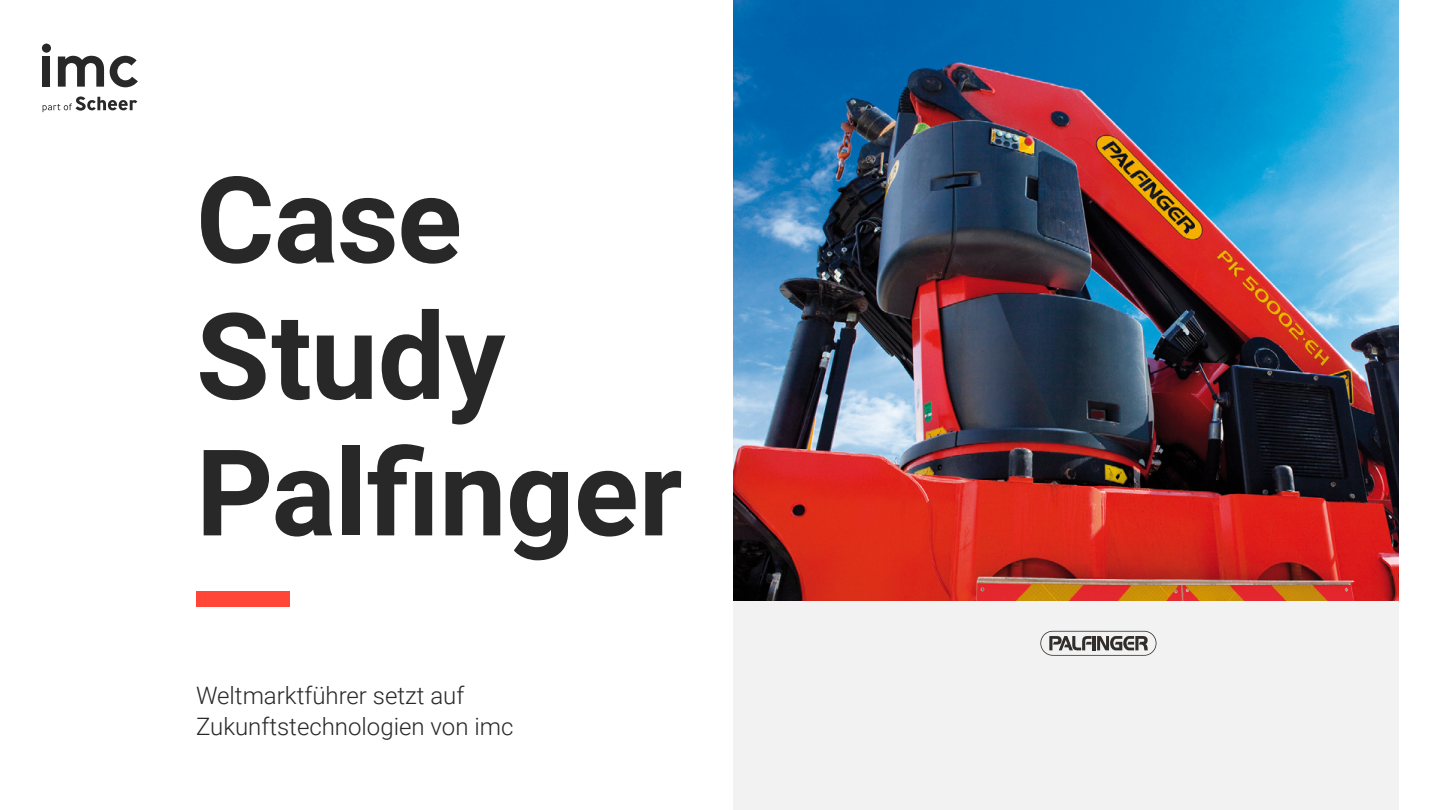
<style>
.page{position:relative;width:1441px;height:810px;background:#fff}
.page>*{position:absolute;margin:0;border:0;box-sizing:border-box;transform-origin:0 0}
.t1{font:210px "Roboto";color:#ff4637}
.t2{font:700 120px/136.5px "Roboto";letter-spacing:-.005em;color:#282828}
.t3{font:300 24px/31.5px "Roboto";color:#282828}
</style>
<div class="page">
<svg style="left:43px;top:96px;width:94px;height:16px"></svg>
<svg style="left:58px;top:56px;width:46px;height:31px"></svg>
<svg style="left:110px;top:56px;width:28px;height:31px"></svg>
<div style="left:43px;top:57px;width:7px;height:30px;background:#282828"></div>
<div style="left:42px;top:44px;width:9px;height:9px;background:#282828;border-radius:50%"></div>
<div style="left:733px;top:0;width:665px;height:810px;background:#f2f2f2"></div>
<img style="left:733px;top:0;width:665px;height:601px">
<svg style="left:1040px;top:631px;width:116px;height:25px"></svg>
<h2 class="t2" style="left:196px;top:147px;width:488px">Case<br>Study<br>Palfinger</h2>
<h1 class="t1" style="left:196px;top:369px;width:96px">_</h1>
<p class="t3" style="left:196px;top:678px;width:319px">Weltmarktführer setzt auf<br>Zukunftstechnologien von imc</p>
</div>
